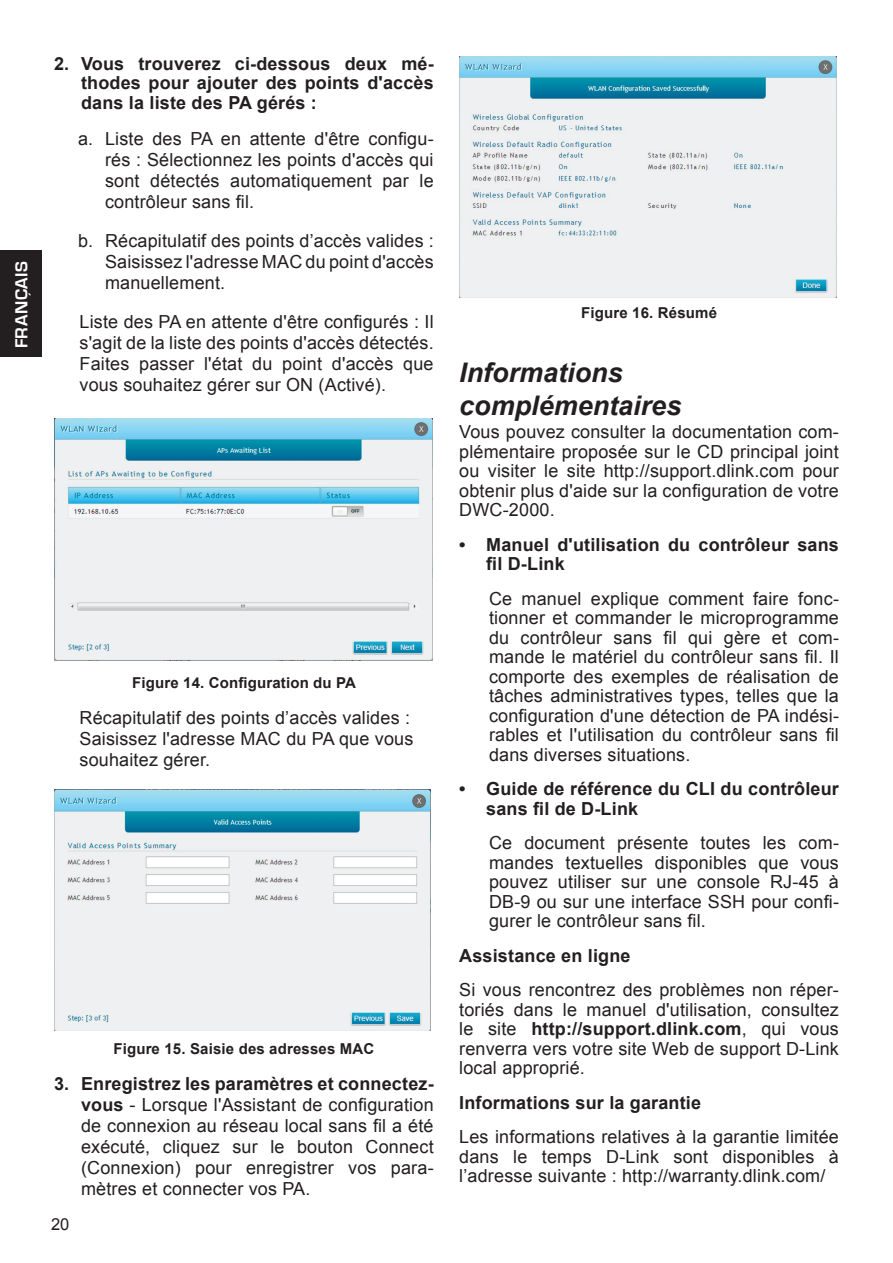
<style>
.page{position:relative;width:893px;height:1263px;background:#fff}
.page>*{position:absolute;margin:0;border:0;box-sizing:border-box;transform-origin:0 0}
.t1{font:italic 700 27px/32.4px "Arial";color:#231f20}
.t2{font:18px/19.5px "Arial";letter-spacing:.01em;color:#231f20;text-align:justify}
.t3{font:700 18px/19.5px "Arial";letter-spacing:.01em;color:#231f20}
.t4{font:700 18px "Eurostile";letter-spacing:.035em;color:#fff}
.t5{font:16.5px "Arial";color:#231f20}
.t6{font:700 15px "Arial";letter-spacing:.01em;color:#231f20}
.s1{font-weight:700}
</style>
<div class="page">
<div style="left:0;top:250px;width:41px;height:109px;background:#231f20"></div>
<img style="left:54px;top:418px;width:378px;height:242px">
<img style="left:54px;top:789px;width:376px;height:242px">
<img style="left:459px;top:57px;width:377px;height:241px">
<div style="left:0;top:357px;width:46px;height:117px;background:#fff"></div>
<p class="t4" style="left:12px;top:348px;width:89px;rotate:-90deg">FRANÇAIS</p>
<p class="t3" style="left:81px;top:54px;width:354px;text-align:justify;text-indent:-27px">2. Vous trouverez ci-dessous deux mé&shy;thodes pour ajouter des points d'accès dans la liste des PA gérés :</p>
<p class="t2" style="left:105px;top:128px;width:330px;line-height:21px;text-indent:-27px">a. Liste des PA en attente d'être configu&shy;rés : Sélectionnez les points d'accès qui sont détectés automatiquement par le contrôleur sans fil.</p>
<p class="t2" style="left:105px;top:230px;width:330px;line-height:21px;text-indent:-27px">b. Récapitulatif des points d’accès valides :<br>Saisissez l'adresse MAC du point d'accès manuellement.</p>
<p class="t2" style="left:79px;top:311px;width:356px;line-height:21px">Liste des PA en attente d'être configurés : Il s'agit de la liste des points d'accès détectés.<br>Faites passer l'état du point d'accès que vous souhaitez gérer sur ON (Activé).</p>
<p class="t6" style="left:132px;top:673px;width:225px">Figure 14. Configuration du PA</p>
<p class="t2" style="left:80px;top:707px;width:335px;line-height:21px;text-align:left">Récapitulatif des points d’accès valides :<br>Saisissez l'adresse MAC du PA que vous souhaitez gérer.</p>
<p class="t6" style="left:113px;top:1039px;width:262px">Figure 15. Saisie des adresses MAC</p>
<p class="t2" style="left:81px;top:1073px;width:354px;line-height:21px;text-indent:-27px"><span class="s1">3. Enregistrez les paramètres et connectez&shy;vous</span> - Lorsque l'Assistant de configuration de connexion au réseau local sans fil a été exécuté, cliquez sur le bouton Connect (Connexion) pour enregistrer vos para&shy;mètres et connecter vos PA.</p>
<p class="t5" style="left:51px;top:1213px;width:20px">20</p>
<p class="t6" style="left:581px;top:303px;width:137px">Figure 16. Résumé</p>
<h1 class="t1" style="left:459px;top:357px;width:224px">Informations complémentaires</h1>
<p class="t2" style="left:459px;top:422px;width:381px">Vous pouvez consulter la documentation com&shy;plémentaire proposée sur le CD principal joint ou visiter le site http://support.dlink.com pour obtenir plus d'aide sur la configuration de votre DWC-2000.</p>
<p class="t3" style="left:486px;top:535px;width:354px;text-indent:-27px">• Manuel d'utilisation du contrôleur sans fil D-Link</p>
<p class="t2" style="left:489px;top:589px;width:351px">Ce manuel explique comment faire fonc&shy;tionner et commander le microprogramme du contrôleur sans fil qui gère et com&shy;mande le matériel du contrôleur sans fil. Il comporte des exemples de réalisation de tâches administratives types, telles que la configuration d'une détection de PA indési&shy;rables et l'utilisation du contrôleur sans fil dans diverses situations.</p>
<p class="t3" style="left:486px;top:780px;width:354px;text-indent:-27px">• Guide de référence du CLI du contrôleur sans fil de D-Link</p>
<p class="t2" style="left:489px;top:833px;width:351px">Ce document présente toutes les com&shy;mandes textuelles disponibles que vous pouvez utiliser sur une console RJ-45 à DB-9 ou sur une interface SSH pour confi&shy;gurer le contrôleur sans fil.</p>
<p class="t3" style="left:459px;top:946px;width:173px">Assistance en ligne</p>
<p class="t2" style="left:459px;top:980px;width:381px">Si vous rencontrez des problèmes non réper&shy;toriés dans le manuel d'utilisation, consultez le site <span class="s1">http://support.dlink.com</span>, qui vous renverra vers votre site Web de support D-Link local approprié.</p>
<p class="t3" style="left:459px;top:1093px;width:243px">Informations sur la garantie</p>
<p class="t2" style="left:459px;top:1127px;width:381px">Les informations relatives à la garantie limitée dans le temps D-Link sont disponibles à l’adresse suivante : http://warranty.dlink.com/</p>
</div>
